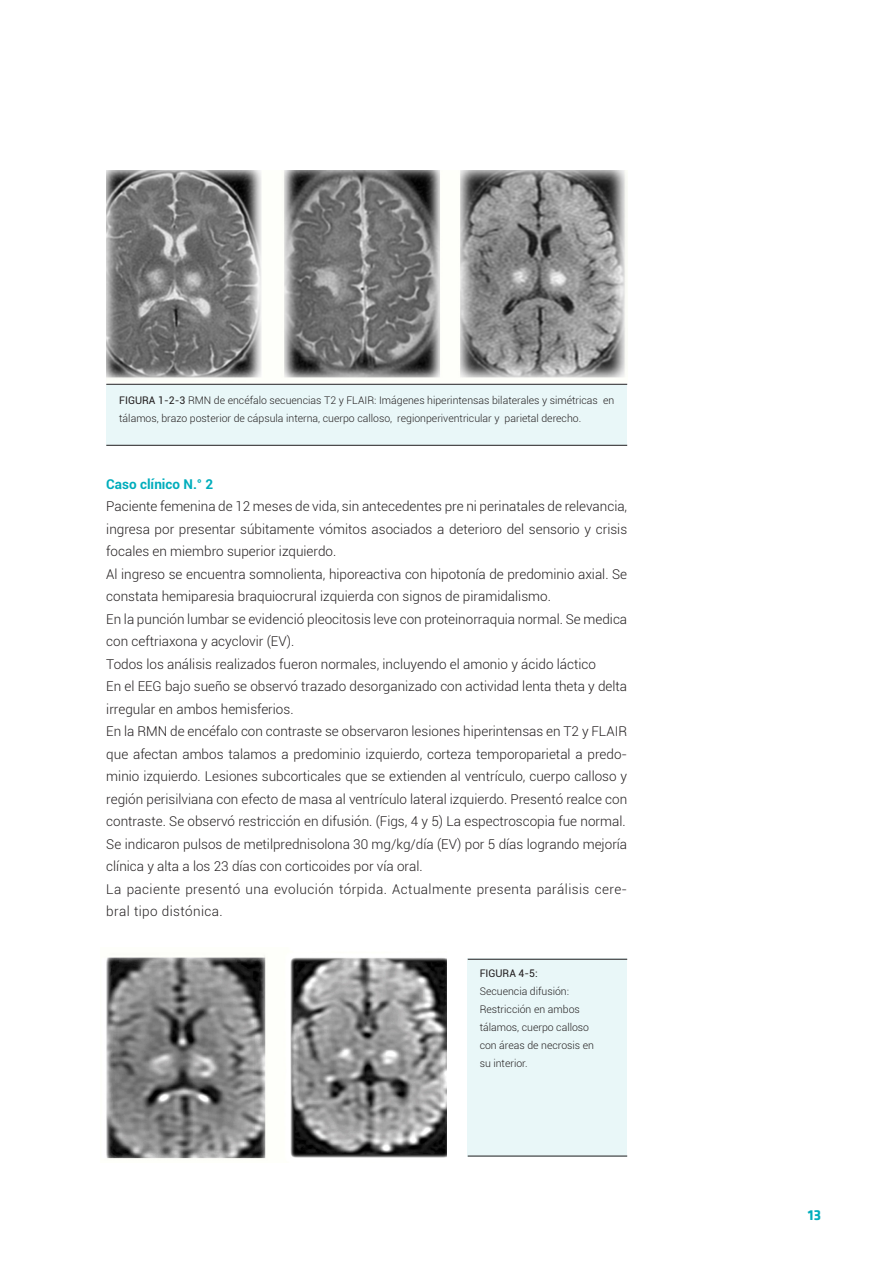
<style>
.page{position:relative;width:893px;height:1263px;background:#fff}
.page>*{position:absolute;margin:0;border:0;box-sizing:border-box;transform-origin:0 0}
.t1{font:700 15px "Klavika";color:#00adbc}
.texto{font:300 13.5px/22.5px "Roboto";color:#231f20}
.texto-2{font:300 13.5px/22.5px "Roboto";letter-spacing:.03em;color:#231f20}
.subtitulos02{font:700 13.5px "Roboto";color:#00adbc}
.t2{font:300 10.5px/18px "Roboto";color:#231f20}
.t3{font:10.5px "Roboto";color:#231f20}
.s1{font-weight:400}
</style>
<div class="page">
<img style="left:106px;top:170px;width:521px;height:209px">
<img style="left:106px;top:955px;width:340px;height:204px">
<div style="left:106px;top:384px;width:521px;height:62px;background:#e9f7f8"></div>
<hr style="left:106px;top:445px;width:521px;height:1px;background:#231f20">
<hr style="left:106px;top:384px;width:521px;height:1px;background:#231f20">
<div style="left:468px;top:959px;width:159px;height:198px;background:#e9f7f8"></div>
<hr style="left:468px;top:1156px;width:159px;height:1px;background:#231f20">
<hr style="left:468px;top:959px;width:159px;height:1px;background:#231f20">
<p class="t2" style="left:119px;top:391px;width:496px"><span class="s1">FIGURA 1-2-3</span> RMN de encéfalo secuencias T2 y FLAIR: Imágenes hiperintensas bilaterales y simétricas en tálamos, brazo posterior de cápsula interna, cuerpo calloso, regionperiventricular y parietal derecho.</p>
<p class="subtitulos02" style="left:106px;top:474px;width:109px">Caso clínico N.° 2</p>
<p class="texto" style="left:106px;top:494px;width:522px;text-align:justify">Paciente femenina de 12 meses de vida, sin antecedentes pre ni perinatales de relevancia, ingresa por presentar súbitamente vómitos asociados a deterioro del sensorio y crisis focales en miembro superior izquierdo.</p>
<p class="texto" style="left:106px;top:562px;width:522px">Al ingreso se encuentra somnolienta, hiporeactiva con hipotonía de predominio axial. Se constata hemiparesia braquiocrural izquierda con signos de piramidalismo.</p>
<p class="texto" style="left:106px;top:607px;width:522px">En la punción lumbar se evidenció pleocitosis leve con proteinorraquia normal. Se medica con ceftriaxona y acyclovir (EV).</p>
<p class="texto" style="left:106px;top:652px;width:491px">Todos los análisis realizados fueron normales, incluyendo el amonio y ácido láctico</p>
<p class="texto" style="left:106px;top:674px;width:522px">En el EEG bajo sueño se observó trazado desorganizado con actividad lenta theta y delta irregular en ambos hemisferios.</p>
<p class="texto" style="left:106px;top:719px;width:522px;text-align:justify">En la RMN de encéfalo con contraste se observaron lesiones hiperintensas en T2 y FLAIR que afectan ambos talamos a predominio izquierdo, corteza temporoparietal a predo&shy;minio izquierdo. Lesiones subcorticales que se extienden al ventrículo, cuerpo calloso y región perisilviana con efecto de masa al ventrículo lateral izquierdo. Presentó realce con contraste. Se observó restricción en difusión. (Figs, 4 y 5) La espectroscopia fue normal.</p>
<p class="texto" style="left:106px;top:832px;width:522px">Se indicaron pulsos de metilprednisolona 30 mg/kg/día (EV) por 5 días logrando mejoría clínica y alta a los 23 días con corticoides por vía oral.</p>
<p class="texto-2" style="left:106px;top:877px;width:522px">La paciente presentó una evolución tórpida. Actualmente presenta parálisis cere&shy;bral tipo distónica.</p>
<p class="t3" style="left:480px;top:966px;width:60px">FIGURA 4-5:</p>
<p class="t2" style="left:480px;top:982px;width:116px">Secuencia difusión:<br>Restricción en ambos tálamos, cuerpo calloso con áreas de necrosis en su interior.</p>
<p class="t1" style="left:808px;top:1207px;width:15px">13</p>
</div>
